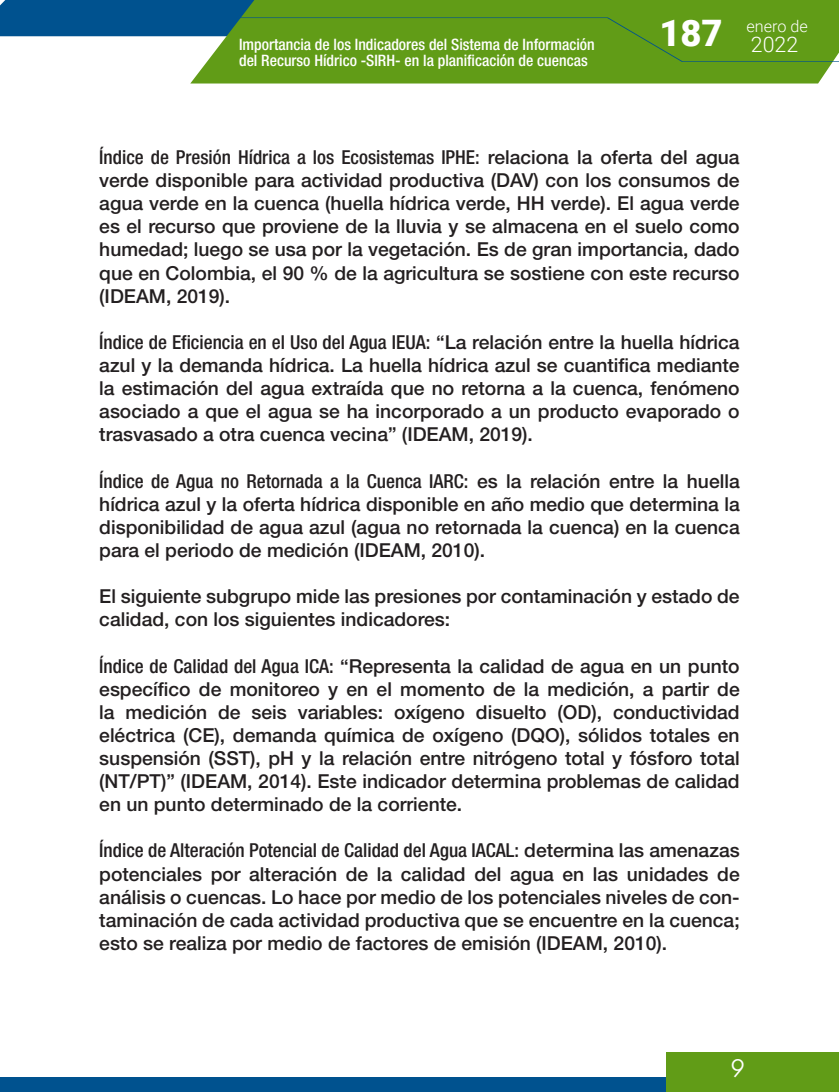
<style>
.page{position:relative;width:839px;height:1092px;background:#fff}
.page>*{position:absolute;margin:0;border:0;box-sizing:border-box;transform-origin:0 0}
.t1{font:900 36.4px "Roboto";color:#fff}
.t2{font:italic 24.5px "Century Gothic";color:#fff}
.t3{font:300 21.35px "Roboto";color:#fff}
.contenidos{font:500 19.25px/23.1px "Helvetica Neue";color:#231f20;text-align:justify}
.t4{font:300 16.28px "Roboto";color:#fff}
.t5{font:500 condensed 15.75px "Helvetica Neue";color:#fff}
.s1{font-stretch:condensed}
</style>
<div class="page">
<div style="left:0;top:1077px;width:822px;height:14px;background:#00528f"></div>
<div style="left:190px;top:0;width:648px;height:83px;background:#619c17"></div>
<div style="left:190px;top:17px;width:648px;height:45px;background:#619c17"></div>
<svg style="left:0;top:0;width:350px;height:53px"></svg>
<div style="left:665px;top:1051px;width:173px;height:40px;background:#619c17"></div>
<p class="t5" style="left:239px;top:35px;width:357px">Importancia de los Indicadores del Sistema de Información</p>
<p class="t5" style="left:239px;top:51px;width:350px">del Recurso Hídrico -SIRH- en la planificación de cuencas</p>
<h1 class="t1" style="left:659px;top:8px;width:65px">187</h1>
<p class="t4" style="left:746px;top:14px;width:63px">enero de</p>
<p class="t3" style="left:750px;top:29px;width:49px">2022</p>
<p class="contenidos" style="left:99px;top:145px;width:641px"><span class="s1">Índice de Presión Hídrica a los Ecosistemas IPHE:</span> relaciona la oferta del agua verde disponible para actividad productiva (DAV) con los consumos de agua verde en la cuenca (huella hídrica verde, HH verde). El agua verde es el recurso que proviene de la lluvia y se almacena en el suelo como humedad; luego se usa por la vegetación. Es de gran importancia, dado que en Colombia, el 90 % de la agricultura se sostiene con este recurso (IDEAM, 2019).</p>
<p class="contenidos" style="left:99px;top:330px;width:641px"><span class="s1">Índice de Eficiencia en el Uso del Agua IEUA:</span> “La relación entre la huella hídrica azul y la demanda hídrica. La huella hídrica azul se cuantifica mediante la estimación del agua extraída que no retorna a la cuenca, fenómeno asociado a que el agua se ha incorporado a un producto evaporado o trasvasado a otra cuenca vecina” (IDEAM, 2019).</p>
<p class="contenidos" style="left:99px;top:469px;width:642px"><span class="s1">Índice de Agua no Retornada a la Cuenca IARC:</span> es la relación entre la huella hídrica azul y la oferta hídrica disponible en año medio que determina la disponibilidad de agua azul (agua no retornada la cuenca) en la cuenca para el periodo de medición (IDEAM, 2010).</p>
<p class="contenidos" style="left:99px;top:584px;width:641px">El siguiente subgrupo mide las presiones por contaminación y estado de calidad, con los siguientes indicadores:</p>
<p class="contenidos" style="left:99px;top:654px;width:641px"><span class="s1">Índice de Calidad del Agua ICA:</span> “Representa la calidad de agua en un punto específico de monitoreo y en el momento de la medición, a partir de la medición de seis variables: oxígeno disuelto (OD), conductividad eléctrica (CE), demanda química de oxígeno (DQO), sólidos totales en suspensión (SST), pH y la relación entre nitrógeno total y fósforo total (NT/PT)” (IDEAM, 2014). Este indicador determina problemas de calidad en un punto determinado de la corriente.</p>
<p class="contenidos" style="left:99px;top:838px;width:641px"><span class="s1">Índice de Alteración Potencial de Calidad del Agua IACAL:</span> determina las amenazas potenciales por alteración de la calidad del agua en las unidades de análisis o cuencas. Lo hace por medio de los potenciales niveles de con&shy;taminación de cada actividad productiva que se encuentre en la cuenca; esto se realiza por medio de factores de emisión (IDEAM, 2010).</p>
<p class="t2" style="left:730px;top:1050px;width:15px">9</p>
</div>
